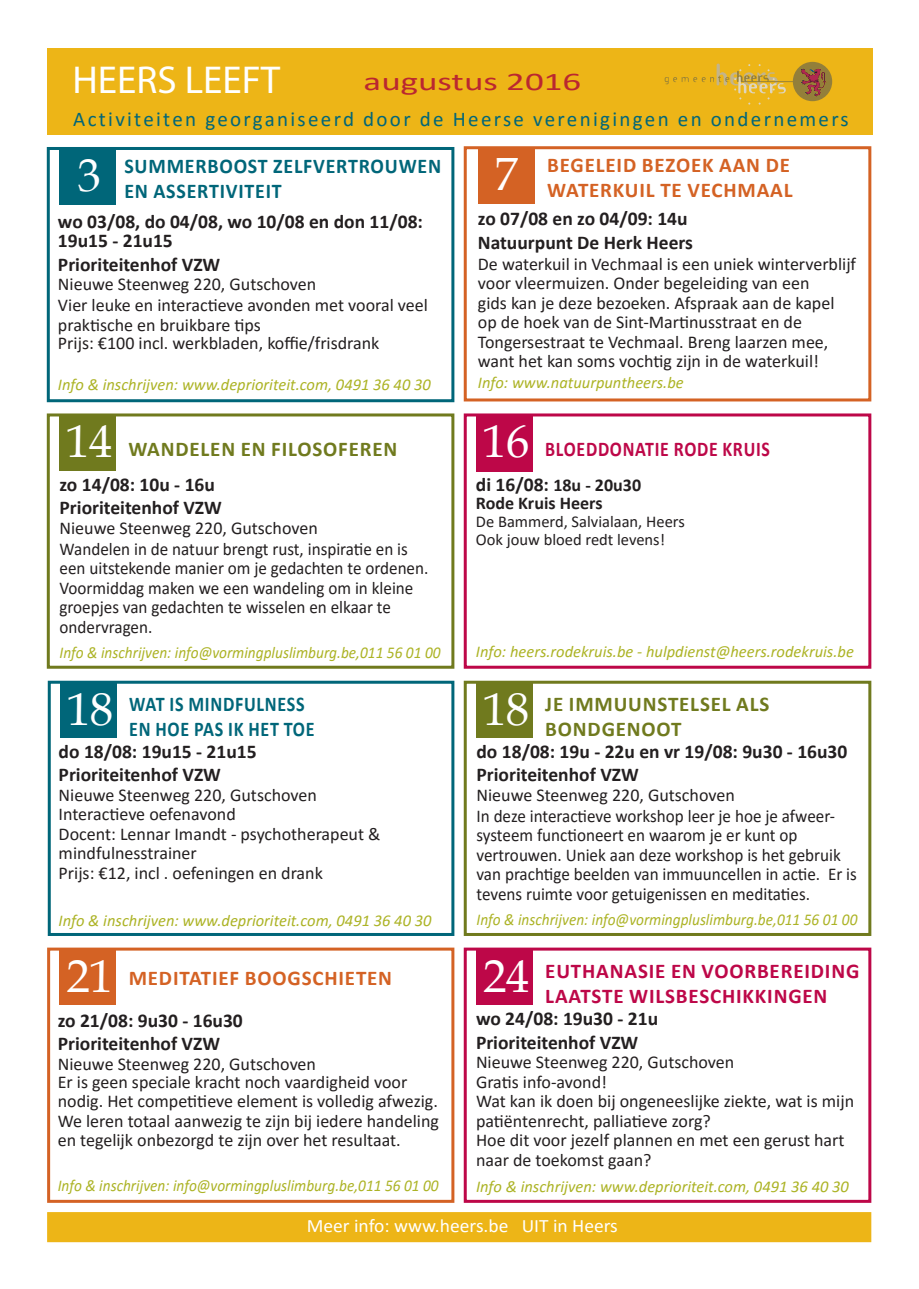
<style>
.page{position:relative;width:919px;height:1289px;background:#fff}
.page>*{position:absolute;margin:0;border:0;box-sizing:border-box;transform-origin:0 0}
.t1{font:46.5px "Book Antiqua";color:#fff}
.t2{font:39px "Myriad Pro";color:#fff}
.t3{font:25.5px "Calibri";color:#ba2730;scale:1.45 1}
.Alineastijl_1{font:21px "Calibri";letter-spacing:.11em;color:#006679}
.Alineastijl_1-2{font:700 21px "Calibri";letter-spacing:.04em;color:#d46224}
.Alineastijl_1-3{font:700 21px "Calibri";letter-spacing:.04em;color:#707a1e}
.Alineastijl_1-4{font:700 21px "Calibri";letter-spacing:.04em;color:#bd0748}
.Alineastijl_1-5{font:700 21px "Calibri";letter-spacing:.04em;color:#006679;scale:.95 1}
.Alineastijl_1-6{font:700 21px "Calibri";letter-spacing:.04em;color:#006679;scale:.86 1}
.Alineastijl_1-7{font:700 21px "Calibri";letter-spacing:.04em;color:#bd0748;scale:.85 1}
.Alineastijl_1-8{font:700 19.5px/23.4px "Calibri";color:#231f20}
.t4{font:18.9px "Calibri";color:#fff}
.Alineastijl_1-9{font:18px/19.5px "Calibri";color:#231f20}
.t5{font:700 18px/18px "Calibri";color:#231f20}
.Alineastijl_1-10{font:italic 16.5px "Calibri";color:#acb325}
.Alineastijl_1-11{font:italic 16.5px "Calibri";color:#acb325;scale:.93 1}
.t6{font:16.5px/18px "Calibri";color:#231f20}
.s1{font-size:19.5px}
</style>
<div class="page">
<div style="left:48px;top:680px;width:406px;height:256px;border:3px solid #006679"></div>
<div style="left:47px;top:147px;width:407px;height:255px;border:3px solid #006679"></div>
<div style="left:48px;top:48px;width:825px;height:86px;background:#edb517"></div>
<svg style="left:664px;top:62px;width:168px;height:43px"></svg>
<div style="left:463px;top:680px;width:408px;height:256px;border:3px solid #707a1e"></div>
<div style="left:476px;top:681px;width:57px;height:57px;background:#707a1e"></div>
<div style="left:59px;top:148px;width:57px;height:57px;background:#006679"></div>
<div style="left:47px;top:1211px;width:824px;height:31px;background:#edb517;border:2px solid #edb517"></div>
<div style="left:463px;top:146px;width:408px;height:255px;border:3px solid #d46224"></div>
<div style="left:478px;top:147px;width:56px;height:57px;background:#d46224"></div>
<div style="left:463px;top:413px;width:408px;height:255px;border:3px solid #bd0748"></div>
<div style="left:476px;top:415px;width:57px;height:57px;background:#bd0748"></div>
<div style="left:60px;top:681px;width:57px;height:57px;background:#006679"></div>
<div style="left:47px;top:947px;width:407px;height:255px;border:3px solid #d46224"></div>
<div style="left:59px;top:948px;width:57px;height:57px;background:#d46224"></div>
<div style="left:47px;top:413px;width:407px;height:255px;border:3px solid #707a1e"></div>
<div style="left:59px;top:414px;width:57px;height:57px;background:#707a1e"></div>
<div style="left:463px;top:947px;width:408px;height:255px;border:3px solid #bd0748"></div>
<div style="left:476px;top:947px;width:57px;height:57px;background:#bd0748"></div>
<p class="t2" style="left:73px;top:56px;width:209px">HEERS LEEFT</p>
<p class="t3" style="left:363px;top:64px;width:152px">augustus 2016</p>
<p class="Alineastijl_1" style="left:73px;top:104px;width:777px">Activiteiten georganiseerd door de Heerse verenigingen en ondernemers</p>
<p class="t1" style="left:78px;top:143px;width:25px">3</p>
<p class="Alineastijl_1-5" style="left:124px;top:151px;width:335px">SUMMERBOOST ZELFVERTROUWEN</p>
<p class="Alineastijl_1-5" style="left:124px;top:176px;width:167px">EN ASSERTIVITEIT</p>
<p class="Alineastijl_1-8" style="left:58px;top:211px;width:366px;line-height:19.5px">wo 03/08, do 04/08, wo 10/08 en don 11/08:<br>19u15 - 21u15</p>
<p class="Alineastijl_1-8" style="left:58px;top:252px;width:164px">Prioriteitenhof VZW</p>
<p class="Alineastijl_1-9" style="left:58px;top:273px;width:371px;line-height:20.2px">Nieuwe Steenweg 220, Gutschoven<br>Vier leuke en interactieve avonden met vooral veel praktische en bruikbare tips</p>
<p class="Alineastijl_1-9" style="left:58px;top:332px;width:323px">Prijs: €100 incl. werkbladen, koffie/frisdrank</p>
<p class="Alineastijl_1-10" style="left:58px;top:373px;width:374px">Info &amp; inschrijven: www.deprioriteit.com, 0491 36 40 30</p>
<p class="t1" style="left:66px;top:409px;width:48px">14</p>
<p class="Alineastijl_1-3" style="left:128px;top:434px;width:270px">WANDELEN EN FILOSOFEREN</p>
<p class="Alineastijl_1-8" style="left:60px;top:472px;width:164px">zo 14/08: 10u - 16u<br>Prioriteitenhof VZW</p>
<p class="Alineastijl_1-9" style="left:60px;top:517px;width:370px">Nieuwe Steenweg 220, Gutschoven<br>Wandelen in de natuur brengt rust, inspiratie en is een uitstekende manier om je gedachten te ordenen.<br>Voormiddag maken we een wandeling om in kleine groepjes van gedachten te wisselen en elkaar te ondervragen.</p>
<p class="Alineastijl_1-11" style="left:60px;top:641px;width:411px">Info &amp; inschrijven: info@vormingpluslimburg.be,011 56 01 00</p>
<p class="t1" style="left:495px;top:142px;width:25px">7</p>
<p class="Alineastijl_1-2" style="left:547px;top:150px;width:244px">BEGELEID BEZOEK AAN DE</p>
<p class="Alineastijl_1-2" style="left:547px;top:175px;width:247px">WATERKUIL TE VECHMAAL</p>
<p class="Alineastijl_1-8" style="left:478px;top:206px;width:217px">zo 07/08 en zo 04/09: 14u<br>Natuurpunt De Herk Heers</p>
<p class="Alineastijl_1-9" style="left:478px;top:253px;width:379px">De waterkuil in Vechmaal is een uniek winterverblijf voor vleermuizen. Onder begeleiding van een<br>gids kan je deze bezoeken. Afspraak aan de kapel op de hoek van de Sint-Martinusstraat en de Tongersestraat te Vechmaal. Breng laarzen mee, want het kan soms vochtig zijn in de waterkuil!</p>
<p class="Alineastijl_1-10" style="left:478px;top:371px;width:207px">Info: www.natuurpuntheers.be</p>
<p class="t1" style="left:483px;top:409px;width:48px">16</p>
<p class="Alineastijl_1-7" style="left:545px;top:434px;width:266px">BLOEDDONATIE RODE KRUIS</p>
<p class="t5" style="left:476px;top:475px;width:167px"><span class="s1">di 16/08:</span> 18u - 20u30<br>Rode Kruis Heers</p>
<p class="t6" style="left:476px;top:512px;width:210px">De Bammerd, Salvialaan, Heers<br>Ook jouw bloed redt levens!</p>
<p class="Alineastijl_1-10" style="left:476px;top:640px;width:379px">Info: heers.rodekruis.be - hulpdienst@heers.rodekruis.be</p>
<p class="t1" style="left:67px;top:676px;width:48px">18</p>
<p class="Alineastijl_1-6" style="left:129px;top:689px;width:205px">WAT IS MINDFULNESS</p>
<p class="Alineastijl_1-6" style="left:129px;top:714px;width:217px">EN HOE PAS IK HET TOE</p>
<p class="Alineastijl_1-8" style="left:59px;top:739px;width:199px">do 18/08: 19u15 - 21u15</p>
<p class="Alineastijl_1-8" style="left:59px;top:762px;width:164px">Prioriteitenhof VZW</p>
<p class="Alineastijl_1-9" style="left:59px;top:784px;width:323px">Nieuwe Steenweg 220, Gutschoven<br>Interactieve oefenavond<br>Docent: Lennar Imandt - psychotherapeut &amp; mindfulnesstrainer</p>
<p class="Alineastijl_1-9" style="left:59px;top:862px;width:266px">Prijs: €12, incl . oefeningen en drank</p>
<p class="Alineastijl_1-10" style="left:59px;top:909px;width:374px">Info &amp; inschrijven: www.deprioriteit.com, 0491 36 40 30</p>
<p class="t1" style="left:483px;top:676px;width:48px">18</p>
<p class="Alineastijl_1-3" style="left:545px;top:689px;width:226px">JE IMMUUNSTELSEL ALS</p>
<p class="Alineastijl_1-3" style="left:545px;top:714px;width:138px">BONDGENOOT</p>
<p class="Alineastijl_1-8" style="left:476px;top:739px;width:372px">do 18/08: 19u - 22u en vr 19/08: 9u30 - 16u30</p>
<p class="Alineastijl_1-8" style="left:476px;top:762px;width:164px">Prioriteitenhof VZW</p>
<p class="Alineastijl_1-9" style="left:476px;top:784px;width:382px">Nieuwe Steenweg 220, Gutschoven<br>In deze interactieve workshop leer je hoe je afweer&shy;systeem functioneert en waarom je er kunt op vertrouwen. Uniek aan deze workshop is het gebruik van prachtige beelden van immuuncellen in actie. Er is tevens ruimte voor getuigenissen en meditaties.</p>
<p class="Alineastijl_1-11" style="left:476px;top:908px;width:411px">Info &amp; inschrijven: info@vormingpluslimburg.be,011 56 01 00</p>
<p class="t1" style="left:66px;top:943px;width:48px">21</p>
<p class="Alineastijl_1-2" style="left:129px;top:962px;width:265px">MEDITATIEF BOOGSCHIETEN</p>
<p class="Alineastijl_1-8" style="left:58px;top:1007px;width:186px">zo 21/08: 9u30 - 16u30<br>Prioriteitenhof VZW</p>
<p class="Alineastijl_1-9" style="left:58px;top:1053px;width:383px">Nieuwe Steenweg 220, Gutschoven<br>Er is geen speciale kracht noch vaardigheid voor nodig. Het competitieve element is volledig afwezig.<br>We leren totaal aanwezig te zijn bij iedere handeling en tegelijk onbezorgd te zijn over het resultaat.</p>
<p class="Alineastijl_1-11" style="left:58px;top:1174px;width:411px">Info &amp; inschrijven: info@vormingpluslimburg.be,011 56 01 00</p>
<p class="t1" style="left:483px;top:943px;width:48px">24</p>
<p class="Alineastijl_1-4" style="left:545px;top:955px;width:315px">EUTHANASIE EN VOORBEREIDING</p>
<p class="Alineastijl_1-4" style="left:545px;top:981px;width:284px">LAATSTE WILSBESCHIKKINGEN</p>
<p class="Alineastijl_1-8" style="left:476px;top:1006px;width:184px">wo 24/08: 19u30 - 21u</p>
<p class="Alineastijl_1-8" style="left:476px;top:1029px;width:164px">Prioriteitenhof VZW</p>
<p class="Alineastijl_1-9" style="left:476px;top:1051px;width:379px">Nieuwe Steenweg 220, Gutschoven<br>Gratis info-avond!<br>Wat kan ik doen bij ongeneeslijke ziekte, wat is mijn patiëntenrecht, palliatieve zorg?</p>
<p class="Alineastijl_1-9" style="left:476px;top:1129px;width:370px">Hoe dit voor jezelf plannen en met een gerust hart naar de toekomst gaan?</p>
<p class="Alineastijl_1-10" style="left:476px;top:1174px;width:374px">Info &amp; inschrijven: www.deprioriteit.com, 0491 36 40 30</p>
<p class="t4" style="left:307px;top:1212px;width:312px">Meer info: www.heers.be UIT in Heers</p>
</div>
